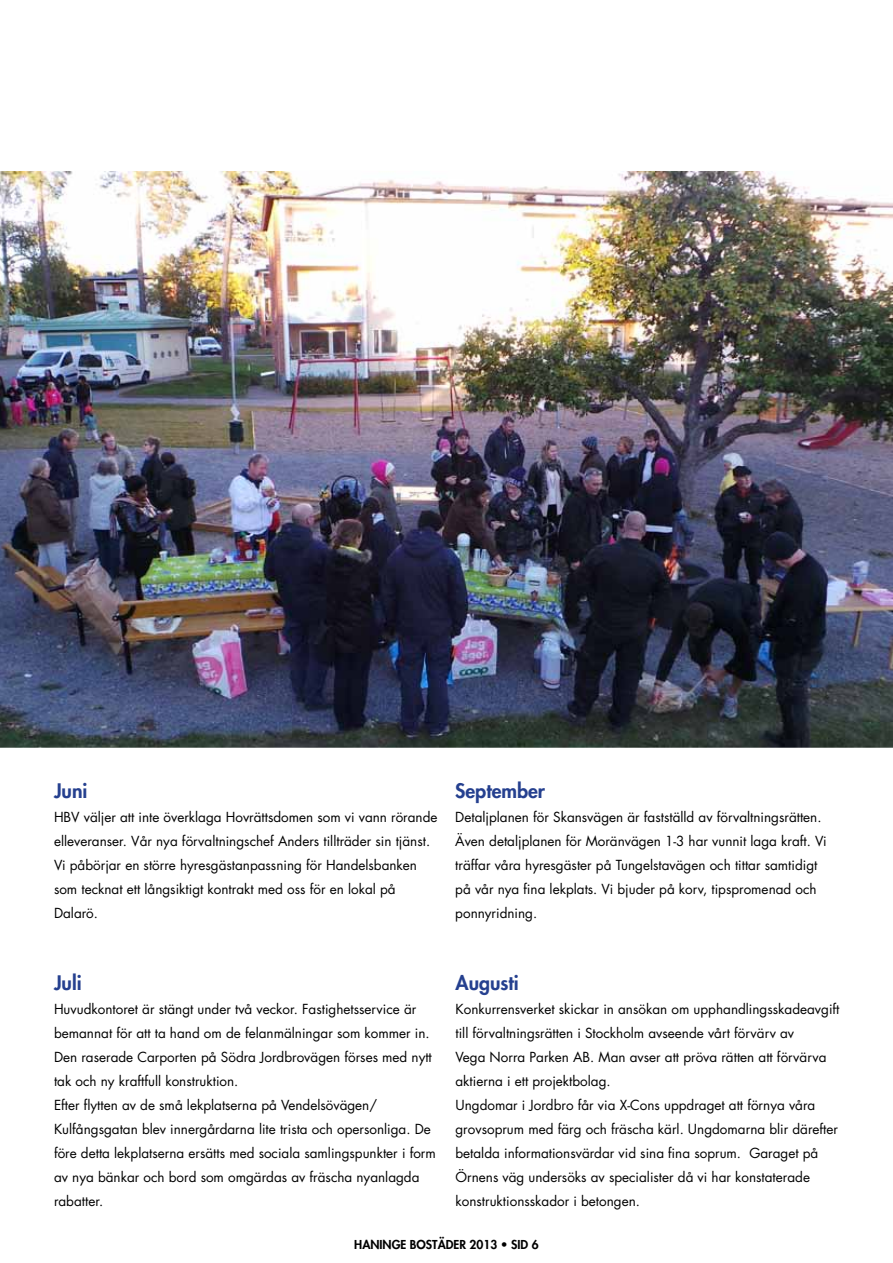
<style>
.page{position:relative;width:893px;height:1263px;background:#fff}
.page>*{position:absolute;margin:0;border:0;box-sizing:border-box;transform-origin:0 0}
.t1{font:800 19.5px "Futura LT";color:#25408f}
.t2{font:13.5px/24px "Futura LT";color:#000}
.t3{font:800 12px "Futura LT";color:#000}
</style>
<div class="page">
<img style="left:0;top:171px;width:893px;height:577px">
<h1 class="t1" style="left:54px;top:778px;width:35px">Juni</h1>
<p class="t2" style="left:54px;top:805px;width:385px">HBV väljer att inte överklaga Hovrättsdomen som vi vann rörande elleveranser. Vår nya förvaltningschef Anders tillträder sin tjänst.<br>Vi påbörjar en större hyresgästanpassning för Handelsbanken som tecknat ett långsiktigt kontrakt med oss för en lokal på Dalarö.</p>
<h1 class="t1" style="left:455px;top:778px;width:91px">September</h1>
<p class="t2" style="left:455px;top:805px;width:373px">Detaljplanen för Skansvägen är fastställd av förvaltningsrätten.<br>Även detaljplanen för Moränvägen 1-3 har vunnit laga kraft. Vi träffar våra hyresgäster på Tungelstavägen och tittar samtidigt på vår nya fina lekplats. Vi bjuder på korv, tipspromenad och ponnyridning.</p>
<h1 class="t1" style="left:54px;top:970px;width:29px">Juli</h1>
<p class="t2" style="left:54px;top:997px;width:383px">Huvudkontoret är stängt under två veckor. Fastighetsservice är bemannat för att ta hand om de felanmälningar som kommer in.<br>Den raserade Carporten på Södra Jordbrovägen förses med nytt tak och ny kraftfull konstruktion.<br>Efter flytten av de små lekplatserna på Vendelsövägen/ Kulfångsgatan blev innergårdarna lite trista och opersonliga. De före detta lekplatserna ersätts med sociala samlingspunkter i form av nya bänkar och bord som omgärdas av fräscha nyanlagda rabatter.</p>
<h1 class="t1" style="left:455px;top:970px;width:65px">Augusti</h1>
<p class="t2" style="left:455px;top:997px;width:386px">Konkurrensverket skickar in ansökan om upphandlingsskadeavgift till förvaltningsrätten i Stockholm avseende vårt förvärv av<br>Vega Norra Parken AB. Man avser att pröva rätten att förvärva aktierna i ett projektbolag.<br>Ungdomar i Jordbro får via X-Cons uppdraget att förnya våra grovsoprum med färg och fräscha kärl. Ungdomarna blir därefter betalda informationsvärdar vid sina fina soprum. Garaget på Örnens väg undersöks av specialister då vi har konstaterade konstruktionsskador i betongen.</p>
<p class="t3" style="left:354px;top:1236px;width:186px">HANINGE BOSTÄDER 2013 • SID 6</p>
</div>
